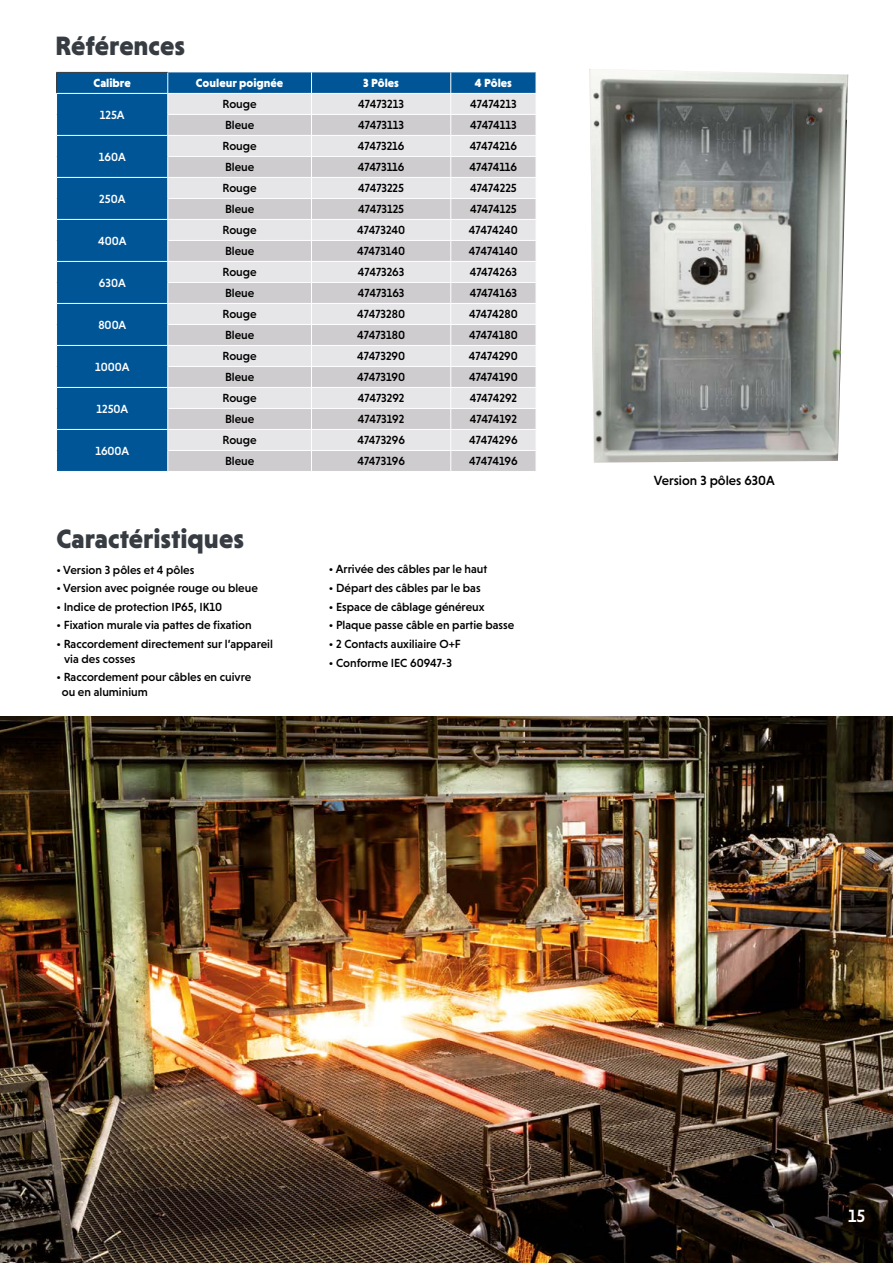
<style>
.page{position:relative;width:893px;height:1263px;background:#fff}
.page>*{position:absolute;margin:0;border:0;box-sizing:border-box;transform-origin:0 0}
.t1{font:900 27px "Niveau Grotesk";color:#363c42}
.t2{font:500 18px "Niveau Grotesk";color:#fff}
.t3{font:500 13.5px "Niveau Grotesk";color:#000}
.t4{font:500 12px/14.4px "Niveau Grotesk";color:#000}
.t5{font:500 12px "Niveau Grotesk";color:#fff}
.t6{font:900 12px "Niveau Grotesk";color:#fff}
</style>
<div class="page">
<svg style="left:56px;top:72px;width:480px;height:399px;background:#a2b7ca"></svg>
<img style="left:0;top:716px;width:893px;height:547px">
<img style="left:589px;top:69px;width:259px;height:394px">
<h1 class="t1" style="left:55px;top:30px;width:131px">Références</h1>
<p class="t6" style="left:94px;top:76px;width:39px">Calibre</p>
<p class="t6" style="left:196px;top:76px;width:89px">Couleur poignée</p>
<p class="t6" style="left:363px;top:76px;width:37px">3 Pôles</p>
<p class="t6" style="left:475px;top:76px;width:39px">4 Pôles</p>
<p class="t5" style="left:100px;top:108px;width:26px">125A</p>
<p class="t4" style="left:223px;top:97px;width:36px">Rouge</p>
<p class="t4" style="left:358px;top:97px;width:47px">47473213</p>
<p class="t4" style="left:470px;top:97px;width:48px">47474213</p>
<p class="t4" style="left:225px;top:118px;width:31px">Bleue</p>
<p class="t4" style="left:358px;top:118px;width:47px">47473113</p>
<p class="t4" style="left:470px;top:118px;width:48px">47474113</p>
<p class="t5" style="left:99px;top:150px;width:28px">160A</p>
<p class="t5" style="left:99px;top:192px;width:28px">250A</p>
<p class="t5" style="left:98px;top:234px;width:30px">400A</p>
<p class="t5" style="left:99px;top:276px;width:28px">630A</p>
<p class="t5" style="left:98px;top:318px;width:30px">800A</p>
<p class="t5" style="left:95px;top:360px;width:36px">1000A</p>
<p class="t5" style="left:96px;top:402px;width:33px">1250A</p>
<p class="t5" style="left:95px;top:444px;width:35px">1600A</p>
<p class="t4" style="left:223px;top:139px;width:36px">Rouge</p>
<p class="t4" style="left:358px;top:139px;width:48px">47473216</p>
<p class="t4" style="left:470px;top:139px;width:49px">47474216</p>
<p class="t4" style="left:225px;top:160px;width:31px">Bleue</p>
<p class="t4" style="left:358px;top:160px;width:48px">47473116</p>
<p class="t4" style="left:470px;top:160px;width:49px">47474116</p>
<p class="t4" style="left:223px;top:181px;width:36px">Rouge</p>
<p class="t4" style="left:358px;top:181px;width:47px">47473225</p>
<p class="t4" style="left:470px;top:181px;width:48px">47474225</p>
<p class="t4" style="left:225px;top:202px;width:31px">Bleue</p>
<p class="t4" style="left:358px;top:202px;width:47px">47473125</p>
<p class="t4" style="left:470px;top:202px;width:48px">47474125</p>
<p class="t4" style="left:223px;top:223px;width:36px">Rouge</p>
<p class="t4" style="left:357px;top:223px;width:50px">47473240</p>
<p class="t4" style="left:469px;top:223px;width:50px">47474240</p>
<p class="t4" style="left:225px;top:244px;width:31px">Bleue</p>
<p class="t4" style="left:357px;top:244px;width:50px">47473140</p>
<p class="t4" style="left:469px;top:244px;width:50px">47474140</p>
<p class="t4" style="left:223px;top:265px;width:36px">Rouge</p>
<p class="t4" style="left:358px;top:265px;width:48px">47473263</p>
<p class="t4" style="left:470px;top:265px;width:49px">47474263</p>
<p class="t4" style="left:225px;top:286px;width:31px">Bleue</p>
<p class="t4" style="left:358px;top:286px;width:48px">47473163</p>
<p class="t4" style="left:470px;top:286px;width:49px">47474163</p>
<p class="t4" style="left:223px;top:307px;width:36px">Rouge</p>
<p class="t4" style="left:357px;top:307px;width:49px">47473280</p>
<p class="t4" style="left:469px;top:307px;width:50px">47474280</p>
<p class="t4" style="left:225px;top:328px;width:31px">Bleue</p>
<p class="t4" style="left:357px;top:328px;width:49px">47473180</p>
<p class="t4" style="left:469px;top:328px;width:50px">47474180</p>
<p class="t4" style="left:223px;top:349px;width:36px">Rouge</p>
<p class="t4" style="left:357px;top:349px;width:50px">47473290</p>
<p class="t4" style="left:469px;top:349px;width:50px">47474290</p>
<p class="t4" style="left:225px;top:370px;width:31px">Bleue</p>
<p class="t4" style="left:357px;top:370px;width:49px">47473190</p>
<p class="t4" style="left:469px;top:370px;width:50px">47474190</p>
<p class="t4" style="left:223px;top:391px;width:36px">Rouge</p>
<p class="t4" style="left:358px;top:391px;width:48px">47473292</p>
<p class="t4" style="left:470px;top:391px;width:49px">47474292</p>
<p class="t4" style="left:225px;top:412px;width:31px">Bleue</p>
<p class="t4" style="left:358px;top:412px;width:48px">47473192</p>
<p class="t4" style="left:470px;top:412px;width:49px">47474192</p>
<p class="t4" style="left:223px;top:433px;width:36px">Rouge</p>
<p class="t4" style="left:357px;top:433px;width:49px">47473296</p>
<p class="t4" style="left:469px;top:433px;width:50px">47474296</p>
<p class="t4" style="left:225px;top:454px;width:31px">Bleue</p>
<p class="t4" style="left:357px;top:454px;width:49px">47473196</p>
<p class="t4" style="left:469px;top:454px;width:50px">47474196</p>
<h1 class="t1" style="left:56px;top:523px;width:189px">Caractéristiques</h1>
<p class="t4" style="left:56px;top:562px;width:139px">• Version 3 pôles et 4 pôles</p>
<p class="t4" style="left:56px;top:581px;width:203px">• Version avec poignée rouge ou bleue</p>
<p class="t4" style="left:56px;top:599px;width:167px">• Indice de protection IP65, IK10</p>
<p class="t4" style="left:56px;top:618px;width:197px">• Fixation murale via pattes de fixation</p>
<p class="t4" style="left:64px;top:637px;width:210px;text-indent:-8px">• Raccordement directement sur l’appareil via des cosses</p>
<p class="t4" style="left:62px;top:670px;width:191px;text-indent:-5px">• Raccordement pour câbles en cuivre ou en aluminium</p>
<p class="t4" style="left:329px;top:562px;width:160px">• Arrivée des câbles par le haut</p>
<p class="t4" style="left:329px;top:581px;width:153px">• Départ des câbles par le bas</p>
<p class="t4" style="left:329px;top:599px;width:157px">• Espace de câblage généreux</p>
<p class="t4" style="left:329px;top:618px;width:187px">• Plaque passe câble en partie basse</p>
<p class="t4" style="left:329px;top:637px;width:134px">• 2 Contacts auxiliaire O+F</p>
<p class="t4" style="left:329px;top:655px;width:125px">• Conforme IEC 60947-3</p>
<p class="t3" style="left:654px;top:473px;width:122px">Version 3 pôles 630A</p>
<h2 class="t2" style="left:848px;top:1206px;width:19px">15</h2>
</div>
